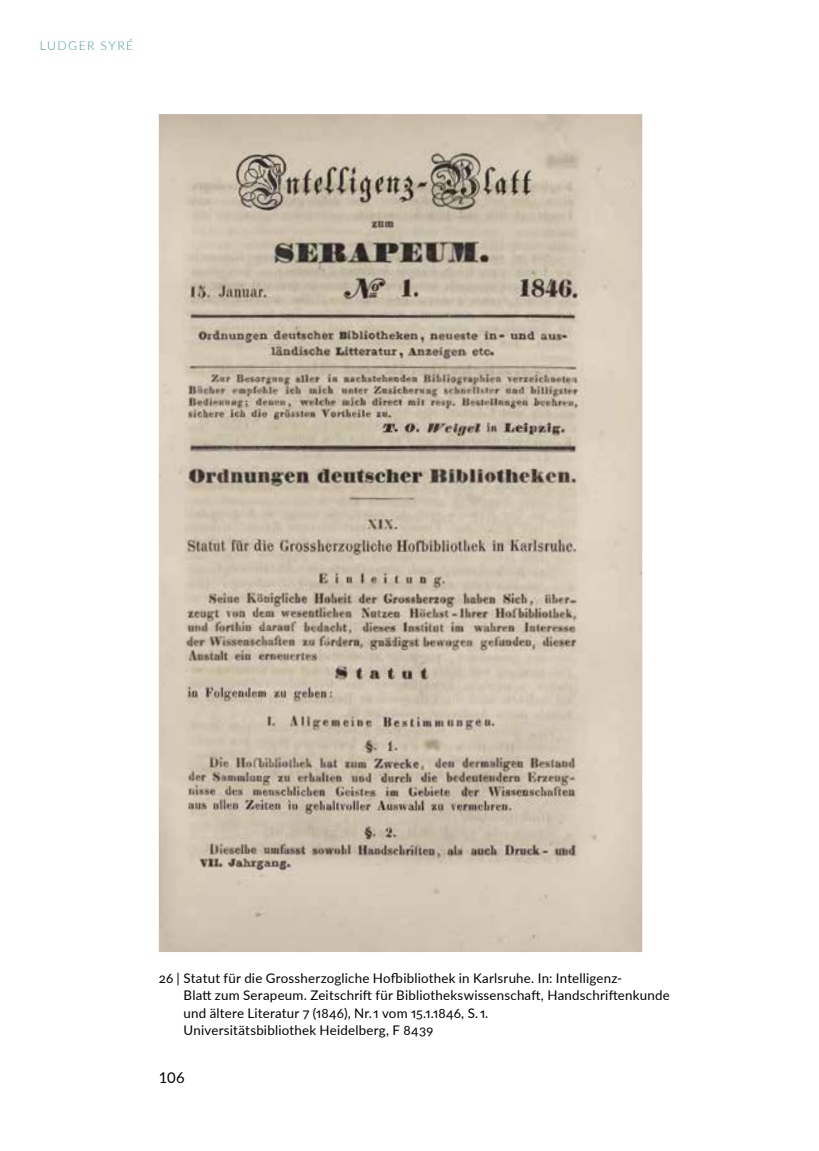
<style>
.page{position:relative;width:819px;height:1151px;background:#fff}
.page>*{position:absolute;margin:0;border:0;box-sizing:border-box;transform-origin:0 0}
.t1{font:14.88px "Lato Regular 2";color:#000}
.t2{font:13.3px/17.5px "Lato";letter-spacing:.015em;color:#000}
.t3{font:300 12.25px "Lato";letter-spacing:.125em;color:#439991}
</style>
<div class="page">
<img style="left:159px;top:114px;width:483px;height:838px">
<p class="t3" style="left:40px;top:37px;width:95px">LUDGER SYRÉ</p>
<p class="t2" style="left:183px;top:968px;width:488px;text-indent:-25px">26 ̵ Statut für die Grossherzogliche Hofbibliothek in Karlsruhe. In: Intelligenz-<br>Blatt zum Serapeum. Zeitschrift für Bibliothekswissenschaft, Handschriftenkunde und ältere Literatur 7 (1846), Nr. 1 vom 15.1.1846, S. 1.<br>Universitätsbibliothek Heidelberg, F 8439</p>
<p class="t1" style="left:159px;top:1066px;width:27px">106</p>
</div>
